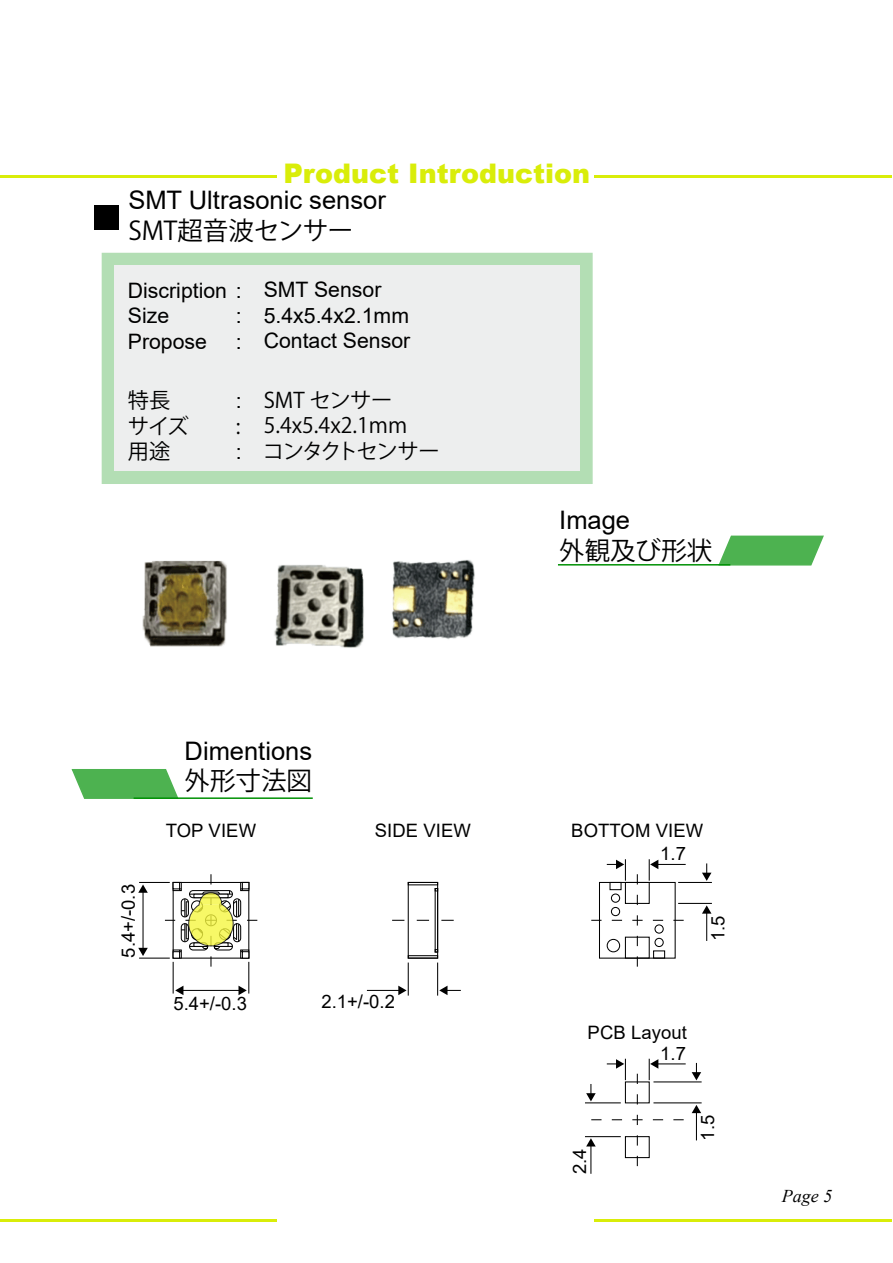
<style>
.page{position:relative;width:893px;height:1263px;background:#fff}
.page>*{position:absolute;margin:0;border:0;box-sizing:border-box;transform-origin:0 0}
.t1{font:900 27px "Arial";color:#d9ed09}
.t2{font:25.5px "Arial";color:#000}
.t3{font:25.5px "Koz Go Pr 6 N";color:#000}
.t4{font:21.3px/25.5px "Arial";color:#000}
.t5{font:21.3px/25.5px "Koz Go Pr 6 N";letter-spacing:-.01em;color:#000}
.t6{font:18.45px "Arial";letter-spacing:.005em;color:#000}
.t7{font:italic 18px "Times New Roman";color:#000}
</style>
<div class="page">
<div style="left:102px;top:253px;width:491px;height:231px;background:#b3deb4"></div>
<hr style="left:595px;top:1219px;width:297px;height:3px;background:#d9ed09">
<hr style="left:0;top:1219px;width:277px;height:3px;background:#d9ed09">
<hr style="left:595px;top:176px;width:297px;height:2px;background:#d9ed09">
<hr style="left:1px;top:176px;width:276px;height:2px;background:#d9ed09">
<div style="left:114px;top:265px;width:466px;height:206px;background:#edeeee"></div>
<div style="left:95px;top:205px;width:24px;height:25px;background:#000"></div>
<hr style="left:134px;top:797px;width:179px;height:2px;background:#009105">
<svg style="left:72px;top:769px;width:107px;height:30px;background:#60ba62"></svg>
<hr style="left:558px;top:564px;width:172px;height:1px;background:#009105">
<svg style="left:719px;top:536px;width:105px;height:29px;background:#61ba63"></svg>
<div style="left:408px;top:882px;width:30px;height:77px;background:#fff;border:1px solid #000"></div>
<hr style="left:248px;top:962px;width:1px;height:31px;background:#000">
<hr style="left:180px;top:990px;width:61px;height:1px;background:#000">
<svg style="left:238px;top:986px;width:9px;height:9px"></svg>
<hr style="left:173px;top:962px;width:1px;height:31px;background:#000">
<svg style="left:175px;top:986px;width:8px;height:9px"></svg>
<hr style="left:437px;top:962px;width:1px;height:33px;background:#000">
<svg style="left:439px;top:986px;width:22px;height:9px"></svg>
<hr style="left:408px;top:962px;width:1px;height:33px;background:#000">
<hr style="left:367px;top:990px;width:34px;height:1px;background:#000">
<svg style="left:398px;top:986px;width:9px;height:9px"></svg>
<hr style="left:139px;top:882px;width:31px;height:1px;background:#000">
<hr style="left:139px;top:957px;width:31px;height:2px;background:#000">
<hr style="left:143px;top:889px;width:1px;height:62px;background:#000">
<svg style="left:138px;top:884px;width:10px;height:9px"></svg>
<svg style="left:138px;top:948px;width:10px;height:8px"></svg>
<svg style="left:392px;top:920px;width:62px;height:1px"></svg>
<svg style="left:165px;top:874px;width:92px;height:93px"></svg>
<div style="left:408px;top:882px;width:30px;height:3px;border:1px solid #000"></div>
<div style="left:408px;top:955px;width:30px;height:4px;border:1px solid #000"></div>
<div style="left:435px;top:888px;width:3px;height:64px;border:1px solid #000"></div>
<hr style="left:678px;top:903px;width:34px;height:1px;background:#000">
<svg style="left:702px;top:863px;width:9px;height:18px"></svg>
<hr style="left:678px;top:882px;width:34px;height:1px;background:#000">
<hr style="left:706px;top:911px;width:1px;height:30px;background:#000">
<svg style="left:702px;top:905px;width:9px;height:9px"></svg>
<hr style="left:655px;top:864px;width:31px;height:1px;background:#000">
<svg style="left:591px;top:859px;width:93px;height:108px"></svg>
<hr style="left:653px;top:1102px;width:49px;height:1px;background:#000">
<svg style="left:692px;top:1063px;width:9px;height:17px"></svg>
<hr style="left:653px;top:1081px;width:49px;height:1px;background:#000">
<hr style="left:696px;top:1110px;width:1px;height:30px;background:#000">
<svg style="left:692px;top:1105px;width:9px;height:8px"></svg>
<hr style="left:585px;top:1136px;width:36px;height:1px;background:#000">
<hr style="left:585px;top:1102px;width:36px;height:1px;background:#000">
<hr style="left:590px;top:1143px;width:1px;height:31px;background:#000">
<hr style="left:655px;top:1063px;width:31px;height:1px;background:#000">
<svg style="left:586px;top:1059px;width:98px;height:107px"></svg>
<img style="left:274px;top:565px;width:53px;height:81px">
<img style="left:327px;top:560px;width:148px;height:88px">
<img style="left:142px;top:560px;width:85px;height:87px">
<h1 class="t1" style="left:283px;top:164px;width:308px">Product Introduction</h1>
<h2 class="t2" style="left:128px;top:190px;width:259px">SMT Ultrasonic sensor</h2>
<h2 class="t3" style="left:128px;top:216px;width:227px">SMT超音波センサー</h2>
<p class="t4" style="left:264px;top:279px;width:148px">SMT Sensor<br>5.4x5.4x2.1mm<br>Contact Sensor</p>
<p class="t4" style="left:128px;top:280px;width:115px">Discription :<br>Size</p>
<p class="t4" style="left:236px;top:305px;width:7px">:</p>
<p class="t4" style="left:128px;top:331px;width:81px">Propose</p>
<p class="t4" style="left:236px;top:331px;width:7px">:</p>
<p class="t5" style="left:128px;top:388px;width:44px">特長</p>
<p class="t4" style="left:236px;top:390px;width:7px">:</p>
<p class="t5" style="left:128px;top:414px;width:62px">サイズ</p>
<p class="t5" style="left:236px;top:414px;width:6px">:</p>
<p class="t5" style="left:128px;top:439px;width:44px">用途</p>
<p class="t4" style="left:236px;top:441px;width:7px">:</p>
<p class="t5" style="left:263px;top:388px;width:178px">SMT センサー<br>5.4x5.4x2.1mm<br>コンタクトセンサー</p>
<h2 class="t2" style="left:559px;top:510px;width:72px">Image</h2>
<h2 class="t3" style="left:559px;top:536px;width:155px">外観及び形状</h2>
<p class="t6" style="left:121px;top:958px;width:75px;rotate:-90deg">5.4+/-0.3</p>
<h2 class="t2" style="left:185px;top:741px;width:129px">Dimentions</h2>
<h2 class="t3" style="left:185px;top:767px;width:129px">外形寸法図</h2>
<p class="t6" style="left:166px;top:824px;width:92px">TOP VIEW</p>
<p class="t6" style="left:375px;top:824px;width:98px">SIDE VIEW</p>
<p class="t6" style="left:571px;top:824px;width:134px">BOTTOM VIEW</p>
<p class="t6" style="left:173px;top:997px;width:75px">5.4+/-0.3</p>
<p class="t6" style="left:321px;top:995px;width:75px">2.1+/-0.2</p>
<p class="t6" style="left:660px;top:847px;width:27px">1.7</p>
<p class="t6" style="left:711px;top:941px;width:27px;rotate:-90deg">1.5</p>
<p class="t6" style="left:588px;top:1025px;width:101px">PCB Layout</p>
<p class="t6" style="left:660px;top:1046px;width:27px">1.7</p>
<p class="t6" style="left:573px;top:1174px;width:27px;rotate:-90deg">2.4</p>
<p class="t6" style="left:701px;top:1140px;width:27px;rotate:-90deg">1.5</p>
<p class="t7" style="left:782px;top:1190px;width:52px">Page 5</p>
</div>
